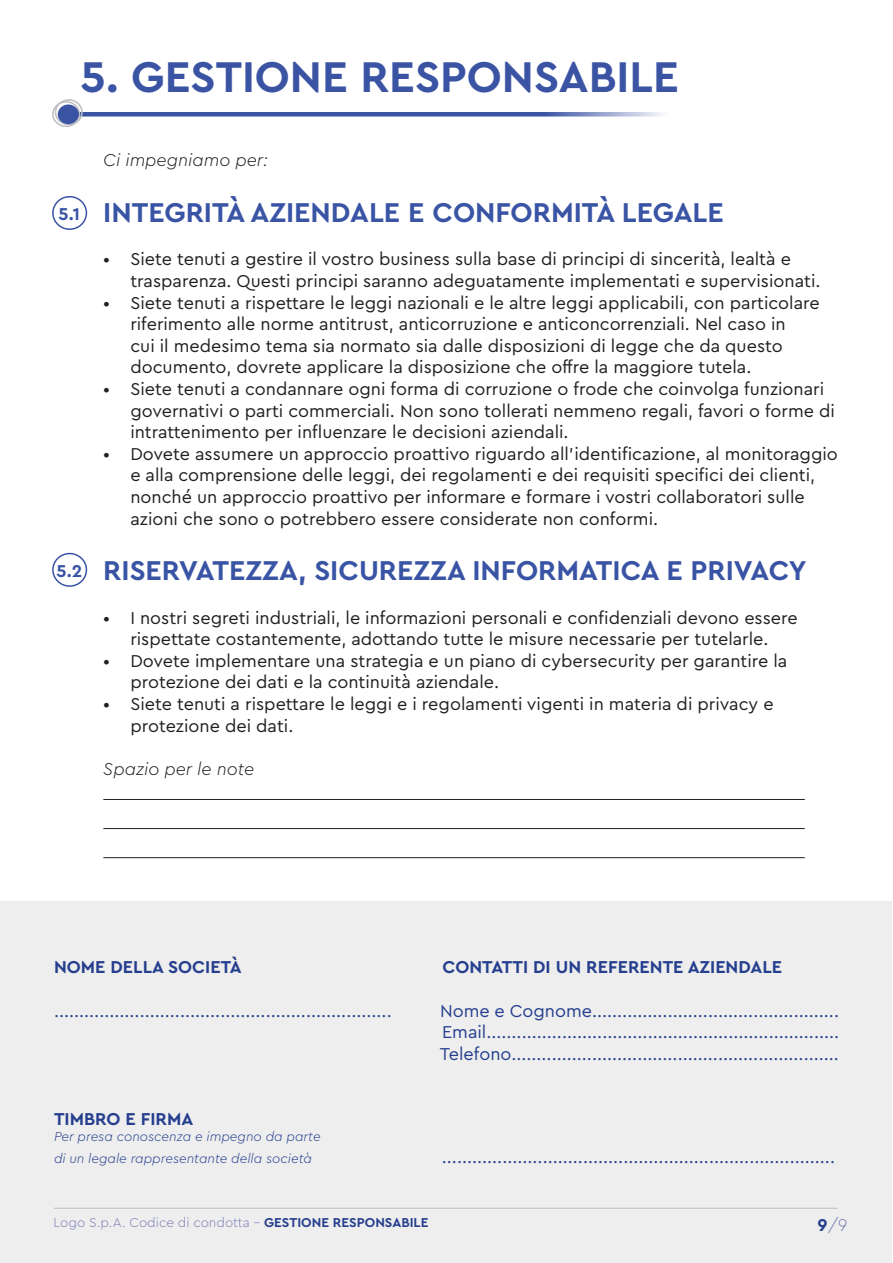
<style>
.page{position:relative;width:893px;height:1263px;background:#fff}
.page>*{position:absolute;margin:0;border:0;box-sizing:border-box;transform-origin:0 0}
.t1{font:700 45px "Cera Pro";color:#3a53a3}
.t2{font:700 28.5px "Cera Pro";color:#3954a4}
.t3{font:18px/21.6px "Cera Pro";color:#231f20}
.t4{font:18px "Cera Pro";color:#253f8e}
.t5{font:700 18px "Cera Pro";color:#253f8e}
.t6{font:italic 300 18px "Cera Pro";color:#231f20}
.t7{font:700 18px "Cera Pro";color:#3954a4}
.t8{font:300 18px "Cera Pro";color:#7d80b5}
.t9{font:italic 300 13.5px "Cera Pro";color:#253f8e}
.t10{font:300 13.5px "Cera Pro";color:#7d80b5}
.s1{font-weight:700;color:#253f8e}
</style>
<div class="page">
<div style="left:0;top:901px;width:892px;height:362px;background:#eeeeef"></div>
<hr style="left:54px;top:1208px;width:784px;height:1px;background:#bcbdc0">
<hr style="left:103px;top:799px;width:702px;height:1px;background:#231f20">
<hr style="left:103px;top:828px;width:702px;height:1px;background:#231f20">
<hr style="left:103px;top:857px;width:702px;height:1px;background:#231f20">
<svg style="left:85px;top:112px;width:578px;height:5px;background:#5e73b3"></svg>
<svg style="left:52px;top:99px;width:33px;height:28px"></svg>
<div style="left:58px;top:105px;width:21px;height:19px;background:#3a53a3;border-radius:50%"></div>
<div style="left:52px;top:196px;width:35px;height:34px;border:2px solid #3954a4;border-radius:50%"></div>
<div style="left:52px;top:553px;width:35px;height:34px;border:2px solid #3954a4;border-radius:50%"></div>
<p class="t1" style="left:81px;top:47px;width:600px">5. GESTIONE RESPONSABILE</p>
<p class="t7" style="left:59px;top:202px;width:23px">5.1</p>
<p class="t7" style="left:57px;top:559px;width:27px">5.2</p>
<p class="t6" style="left:103px;top:148px;width:166px">Ci impegniamo per:</p>
<p class="t2" style="left:103px;top:194px;width:622px">INTEGRITÀ AZIENDALE E CONFORMITÀ LEGALE</p>
<p class="t3" style="left:130px;top:248px;width:692px;text-indent:-27px">• Siete tenuti a gestire il vostro business sulla base di principi di sincerità, lealtà e trasparenza. Questi principi saranno adeguatamente implementati e supervisionati.</p>
<p class="t3" style="left:130px;top:291px;width:691px;text-indent:-27px">• Siete tenuti a rispettare le leggi nazionali e le altre leggi applicabili, con particolare riferimento alle norme antitrust, anticorruzione e anticoncorrenziali. Nel caso in<br>cui il medesimo tema sia normato sia dalle disposizioni di legge che da questo documento, dovrete applicare la disposizione che offre la maggiore tutela.</p>
<p class="t3" style="left:130px;top:377px;width:706px;text-indent:-27px">• Siete tenuti a condannare ogni forma di corruzione o frode che coinvolga funzionari governativi o parti commerciali. Non sono tollerati nemmeno regali, favori o forme di intrattenimento per influenzare le decisioni aziendali.</p>
<p class="t3" style="left:130px;top:442px;width:709px;text-indent:-27px">• Dovete assumere un approccio proattivo riguardo all’identificazione, al monitoraggio e alla comprensione delle leggi, dei regolamenti e dei requisiti specifici dei clienti, nonché un approccio proattivo per informare e formare i vostri collaboratori sulle azioni che sono o potrebbero essere considerate non conformi.</p>
<p class="t2" style="left:103px;top:552px;width:705px">RISERVATEZZA, SICUREZZA INFORMATICA E PRIVACY</p>
<p class="t3" style="left:103px;top:606px;width:696px;text-align:center">• I nostri segreti industriali, le informazioni personali e confidenziali devono essere rispettate costantemente, adottando tutte le misure necessarie per tutelarle.</p>
<p class="t3" style="left:130px;top:649px;width:659px;text-indent:-27px">• Dovete implementare una strategia e un piano di cybersecurity per garantire la protezione dei dati e la continuità aziendale.</p>
<p class="t3" style="left:130px;top:692px;width:645px;text-indent:-27px">• Siete tenuti a rispettare le leggi e i regolamenti vigenti in materia di privacy e protezione dei dati.</p>
<p class="t6" style="left:103px;top:757px;width:152px">Spazio per le note</p>
<p class="t5" style="left:54px;top:955px;width:189px">NOME DELLA SOCIETÀ</p>
<p class="t5" style="left:442px;top:955px;width:341px">CONTATTI DI UN REFERENTE AZIENDALE</p>
<p class="t4" style="left:54px;top:999px;width:339px">...................................................................</p>
<p class="t4" style="left:440px;top:999px;width:400px">Nome e Cognome.................................................</p>
<p class="t4" style="left:442px;top:1020px;width:399px">Email......................................................................</p>
<p class="t4" style="left:440px;top:1042px;width:401px">Telefono.................................................................</p>
<p class="t5" style="left:54px;top:1107px;width:141px">TIMBRO E FIRMA</p>
<p class="t9" style="left:54px;top:1127px;width:268px">Per presa conoscenza e impegno da parte</p>
<p class="t9" style="left:54px;top:1149px;width:260px">di un legale rappresentante della società</p>
<p class="t4" style="left:442px;top:1144px;width:395px">..............................................................................</p>
<p class="t10" style="left:54px;top:1213px;width:376px">Logo S.p.A. Codice di condotta - <span class="s1">GESTIONE RESPONSABILE</span></p>
<p class="t8" style="left:818px;top:1213px;width:32px"><span class="s1">9</span>/9</p>
</div>
